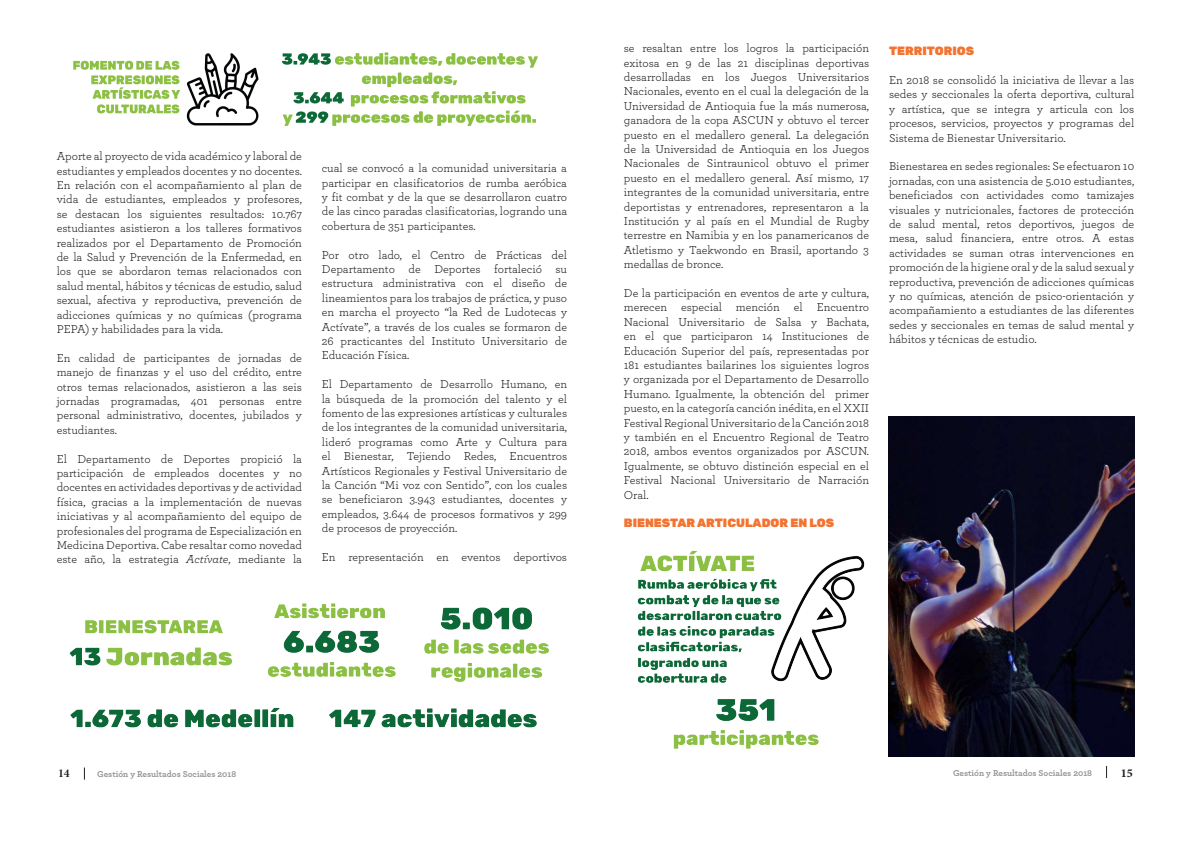
<style>
.page{position:relative;width:1191px;height:842px;background:#fff}
.page>*{position:absolute;margin:0;border:0;box-sizing:border-box;transform-origin:0 0}
.t1{font:12px/14.4px "Archer";color:#231f20;text-align:justify}
.t2{font:900 12px "Rubik";color:#f37331}
.t3{font:12px "Minion Pro Bold Subh";color:#231f20}
.t4{font:12px "Minion Pro Bold Capt";color:#231f20}
.t5{font:700 9px "Archer";color:#939598}
.s1{font-style:italic}
</style>
<div class="page">
<svg style="left:84px;top:767px;width:1px;height:13px"></svg>
<svg style="left:1106px;top:766px;width:1px;height:12px"></svg>
<img style="left:73px;top:52px;width:465px;height:74px">
<img style="left:69px;top:603px;width:480px;height:125px">
<img style="left:889px;top:417px;width:245px;height:340px">
<img style="left:637px;top:550px;width:228px;height:199px">
<p class="t1" style="left:57px;top:148px;width:247px">Aporte al proyecto de vida académico y laboral de estudiantes y empleados docentes y no docentes.<br>En relación con el acompañamiento al plan de vida de estudiantes, empleados y profesores, se destacan los siguientes resultados: 10.767 estudiantes asistieron a los talleres formativos realizados por el Departamento de Promoción de la Salud y Prevención de la Enfermedad, en los que se abordaron temas relacionados con salud mental, hábitos y técnicas de estudio, salud sexual, afectiva y reproductiva, prevención de adicciones químicas y no químicas (programa PEPA) y habilidades para la vida.</p>
<p class="t1" style="left:57px;top:350px;width:247px">En calidad de participantes de jornadas de manejo de finanzas y el uso del crédito, entre otros temas relacionados, asistieron a las seis jornadas programadas, 401 personas entre personal administrativo, docentes, jubilados y estudiantes.</p>
<p class="t1" style="left:57px;top:451px;width:247px">El Departamento de Deportes propició la participación de empleados docentes y no docentes en actividades deportivas y de actividad física, gracias a la implementación de nuevas iniciativas y al acompañamiento del equipo de profesionales del programa de Especialización en Medicina Deportiva. Cabe resaltar como novedad este año, la estrategia <span class="s1">Actívate</span>, mediante la</p>
<p class="t1" style="left:322px;top:160px;width:247px">cual se convocó a la comunidad universitaria a participar en clasificatorios de rumba aeróbica y fit combat y de la que se desarrollaron cuatro de las cinco paradas clasificatorias, logrando una cobertura de 351 participantes.</p>
<p class="t1" style="left:322px;top:247px;width:247px">Por otro lado, el Centro de Prácticas del Departamento de Deportes fortaleció su estructura administrativa con el diseño de lineamientos para los trabajos de práctica, y puso en marcha el proyecto “la Red de Ludotecas y Actívate”, a través de los cuales se formaron de 26 practicantes del Instituto Universitario de Educación Física.</p>
<p class="t1" style="left:322px;top:376px;width:247px">El Departamento de Desarrollo Humano, en la búsqueda de la promoción del talento y el fomento de las expresiones artísticas y culturales de los integrantes de la comunidad universitaria, lideró programas como Arte y Cultura para el Bienestar, Tejiendo Redes, Encuentros Artísticos Regionales y Festival Universitario de la Canción “Mi voz con Sentido”, con los cuales se beneficiaron 3.943 estudiantes, docentes y empleados, 3.644 de procesos formativos y 299 de procesos de proyección.</p>
<p class="t1" style="left:322px;top:549px;width:247px">En representación en eventos deportivos</p>
<p class="t1" style="left:624px;top:40px;width:247px">se resaltan entre los logros la participación exitosa en 9 de las 21 disciplinas deportivas desarrolladas en los Juegos Universitarios Nacionales, evento en el cual la delegación de la Universidad de Antioquia fue la más numerosa, ganadora de la copa ASCUN y obtuvo el tercer puesto en el medallero general. La delegación de la Universidad de Antioquia en los Juegos Nacionales de Sintraunicol obtuvo el primer puesto en el medallero general. Así mismo, 17 integrantes de la comunidad universitaria, entre deportistas y entrenadores, representaron a la Institución y al país en el Mundial de Rugby terrestre en Namibia y en los panamericanos de Atletismo y Taekwondo en Brasil, aportando 3 medallas de bronce.</p>
<p class="t1" style="left:624px;top:285px;width:247px">De la participación en eventos de arte y cultura, merecen especial mención el Encuentro Nacional Universitario de Salsa y Bachata, en el que participaron 14 Instituciones de Educación Superior del país, representadas por 181 estudiantes bailarines los siguientes logros y organizada por el Departamento de Desarrollo Humano. Igualmente, la obtención del primer puesto, en la categoría canción inédita, en el XXII Festival Regional Universitario de la Canción 2018 y también en el Encuentro Regional de Teatro 2018, ambos eventos organizados por ASCUN.<br>Igualmente, se obtuvo distinción especial en el Festival Nacional Universitario de Narración Oral.</p>
<p class="t2" style="left:624px;top:516px;width:212px">BIENESTAR ARTICULADOR EN LOS</p>
<p class="t2" style="left:889px;top:44px;width:87px">TERRITORIOS</p>
<p class="t1" style="left:889px;top:72px;width:247px">En 2018 se consolidó la iniciativa de llevar a las sedes y seccionales la oferta deportiva, cultural y artística, que se integra y articula con los procesos, servicios, proyectos y programas del Sistema de Bienestar Universitario.</p>
<p class="t1" style="left:889px;top:159px;width:247px">Bienestarea en sedes regionales: Se efectuaron 10 jornadas, con una asistencia de 5.010 estudiantes, beneficiados con actividades como tamizajes visuales y nutricionales, factores de protección de salud mental, retos deportivos, juegos de mesa, salud financiera, entre otros. A estas actividades se suman otras intervenciones en promoción de la higiene oral y de la salud sexual y reproductiva, prevención de adicciones químicas y no químicas, atención de psico-orientación y acompañamiento a estudiantes de las diferentes sedes y seccionales en temas de salud mental y hábitos y técnicas de estudio.</p>
<p class="t3" style="left:58px;top:766px;width:13px">14</p>
<p class="t5" style="left:97px;top:766px;width:141px">Gestión y Resultados Sociales 2018</p>
<p class="t5" style="left:953px;top:766px;width:141px">Gestión y Resultados Sociales 2018</p>
<p class="t4" style="left:1120px;top:766px;width:14px">15</p>
</div>
